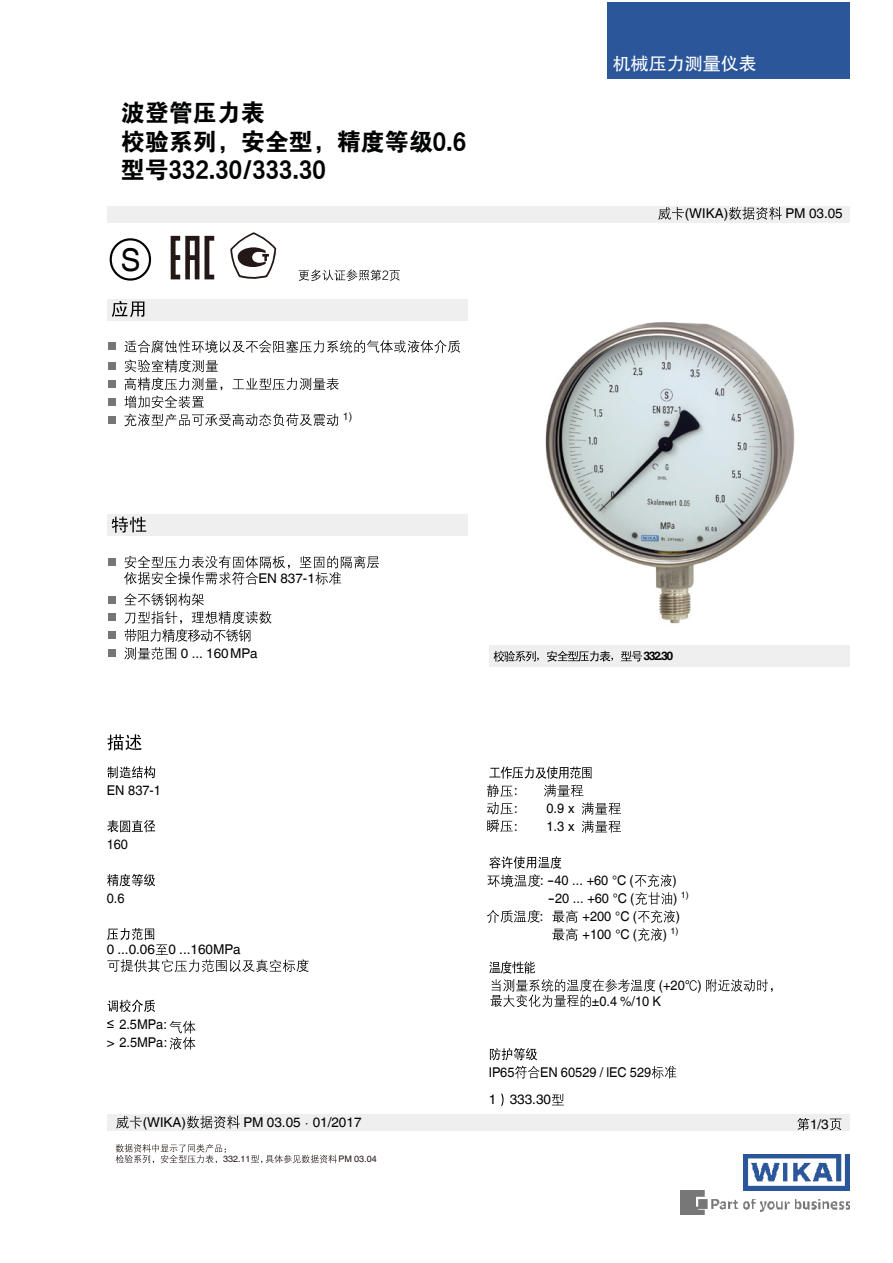
<style>
.page{position:relative;width:893px;height:1263px;background:#fff}
.page>*{position:absolute;margin:0;border:0;box-sizing:border-box;transform-origin:0 0}
.t1{font:31.5px "Helvetica World";color:#010202;scale:.95 1}
.t2{font:24px/28.8px "FZDHTJW GB1 0";color:#010202}
.t3{font:18px "FZHTJW GB1 0";color:#fff}
.t4{font:13.5px/18px "Helvetica World";color:#010202;scale:.95 1}
.t5{font:13.5px "Helvetica World";color:#000}
.t6{font:13.5px "Helvetica World";color:#010202}
.t7{font:13.5px "Helvetica World";color:#010202;scale:1.6 1}
.t8{font:700 12px "Helvetica World";color:#010202}
.t9{font:10.5px "Helvetica World";color:#231815}
.t10{font:9px "Helvetica World";color:#231815}
.t11{font:9px "FZHTJW GB1 0";color:#000}
.s1{font-size:12px;color:#010202}
</style>
<div class="page">
<img style="left:743px;top:1154px;width:106px;height:36px">
<img style="left:680px;top:1190px;width:169px;height:25px">
<div style="left:107px;top:1114px;width:742px;height:17px;background:#efefef"></div>
<div style="left:107px;top:206px;width:742px;height:17px;background:#efefef"></div>
<div style="left:107px;top:299px;width:360px;height:21px;background:#efefef"></div>
<div style="left:489px;top:645px;width:360px;height:21px;background:#efefef"></div>
<div style="left:107px;top:514px;width:360px;height:21px;background:#efefef"></div>
<svg style="left:112px;top:301px;width:32px;height:16px"></svg>
<div style="left:108px;top:343px;width:7px;height:7px;background:#777677"></div>
<svg style="left:125px;top:340px;width:335px;height:13px"></svg>
<div style="left:108px;top:362px;width:7px;height:8px;background:#777677"></div>
<div style="left:108px;top:380px;width:7px;height:8px;background:#777677"></div>
<div style="left:108px;top:398px;width:7px;height:8px;background:#777677"></div>
<div style="left:108px;top:416px;width:7px;height:8px;background:#777677"></div>
<svg style="left:124px;top:359px;width:215px;height:67px"></svg>
<svg style="left:112px;top:517px;width:34px;height:16px"></svg>
<div style="left:108px;top:558px;width:7px;height:8px;background:#777677"></div>
<svg style="left:124px;top:556px;width:255px;height:29px"></svg>
<div style="left:108px;top:596px;width:7px;height:7px;background:#777677"></div>
<div style="left:108px;top:614px;width:7px;height:7px;background:#777677"></div>
<div style="left:108px;top:632px;width:7px;height:7px;background:#777677"></div>
<div style="left:108px;top:650px;width:7px;height:7px;background:#777677"></div>
<svg style="left:124px;top:593px;width:148px;height:67px"></svg>
<svg style="left:107px;top:734px;width:35px;height:16px"></svg>
<svg style="left:107px;top:766px;width:48px;height:12px"></svg>
<svg style="left:107px;top:820px;width:48px;height:12px"></svg>
<svg style="left:107px;top:874px;width:48px;height:12px"></svg>
<svg style="left:107px;top:1000px;width:48px;height:12px"></svg>
<svg style="left:107px;top:1020px;width:7px;height:8px"></svg>
<svg style="left:635px;top:874px;width:40px;height:67px"></svg>
<svg style="left:685px;top:980px;width:12px;height:11px"></svg>
<svg style="left:706px;top:979px;width:67px;height:13px"></svg>
<svg style="left:489px;top:961px;width:166px;height:46px"></svg>
<svg style="left:490px;top:1048px;width:47px;height:12px"></svg>
<svg style="left:515px;top:1066px;width:25px;height:13px"></svg>
<svg style="left:652px;top:1066px;width:24px;height:13px"></svg>
<svg style="left:493px;top:651px;width:149px;height:11px"></svg>
<div style="left:608px;top:2px;width:241px;height:76px;background:#2b569a"></div>
<svg style="left:109px;top:238px;width:43px;height:43px"></svg>
<svg style="left:230px;top:232px;width:46px;height:47px"></svg>
<svg style="left:171px;top:236px;width:43px;height:43px"></svg>
<svg style="left:501px;top:1094px;width:2px;height:12px"></svg>
<svg style="left:552px;top:1094px;width:12px;height:11px"></svg>
<svg style="left:299px;top:269px;width:101px;height:12px"></svg>
<svg style="left:658px;top:207px;width:26px;height:13px"></svg>
<svg style="left:729px;top:207px;width:53px;height:13px"></svg>
<svg style="left:107px;top:928px;width:202px;height:44px"></svg>
<svg style="left:169px;top:1021px;width:27px;height:29px"></svg>
<svg style="left:487px;top:766px;width:134px;height:67px"></svg>
<svg style="left:487px;top:856px;width:74px;height:31px"></svg>
<svg style="left:487px;top:910px;width:53px;height:13px"></svg>
<svg style="left:552px;top:910px;width:26px;height:31px"></svg>
<svg style="left:116px;top:1116px;width:26px;height:13px"></svg>
<svg style="left:187px;top:1116px;width:53px;height:13px"></svg>
<svg style="left:797px;top:1118px;width:12px;height:12px"></svg>
<svg style="left:830px;top:1119px;width:11px;height:11px"></svg>
<svg style="left:116px;top:1144px;width:110px;height:19px"></svg>
<svg style="left:251px;top:1155px;width:86px;height:8px"></svg>
<img style="left:545px;top:322px;width:250px;height:302px">
<h2 class="t2" style="left:121px;top:98px;width:347px">波登管压力表<br>校验系列，安全型，精度等级0.6型号332.30/333.30</h2>
<h1 class="t1" style="left:121px;top:241px;width:22px">S</h1>
<p class="t9" style="left:343px;top:410px;width:11px">1)</p>
<h3 class="t3" style="left:613px;top:54px;width:145px">机械压力测量仪表</h3>
<p class="t5" style="left:685px;top:206px;width:45px">(WIKA)</p>
<p class="t5" style="left:785px;top:206px;width:59px">PM 03.05</p>
<p class="t6" style="left:258px;top:570px;width:58px">EN 837-1</p>
<p class="t6" style="left:181px;top:646px;width:78px">0 ... 160MPa</p>
<p class="t4" style="left:107px;top:781px;width:59px">EN 837-1</p>
<p class="t4" style="left:107px;top:835px;width:24px">160</p>
<p class="t4" style="left:107px;top:889px;width:20px">0.6</p>
<p class="t5" style="left:107px;top:942px;width:136px">0 ...0.06 0 ...160MPa</p>
<p class="t4" style="left:107px;top:1015px;width:65px;text-align:right">2.5MPa:<br>&gt; 2.5MPa:</p>
<p class="t4" style="left:514px;top:782px;width:5px">: :</p>
<p class="t4" style="left:546px;top:800px;width:31px">0.9 x</p>
<p class="t4" style="left:514px;top:818px;width:5px">:</p>
<p class="t4" style="left:546px;top:818px;width:31px">1.3 x</p>
<p class="t8" style="left:643px;top:649px;width:32px">332.30</p>
<p class="t4" style="left:540px;top:872px;width:100px">: -40 ... +60 °C (</p>
<p class="t4" style="left:672px;top:872px;width:6px">)</p>
<p class="t7" style="left:548px;top:891px;width:56px">-20 ... +60 °C (</p>
<p class="t4" style="left:673px;top:890px;width:6px">)</p>
<p class="t4" style="left:540px;top:908px;width:5px">:</p>
<p class="t4" style="left:583px;top:908px;width:59px">+200 °C (</p>
<p class="t4" style="left:676px;top:908px;width:6px">)</p>
<p class="t4" style="left:583px;top:925px;width:59px">+100 °C (</p>
<p class="t4" style="left:663px;top:925px;width:6px">)</p>
<p class="t4" style="left:592px;top:978px;width:117px;line-height:15.3px;text-indent:67px">(+20 ) ±0.4 %/10 K</p>
<p class="t11" style="left:681px;top:890px;width:9px">1)</p>
<p class="t11" style="left:670px;top:926px;width:9px">1)</p>
<p class="t4" style="left:489px;top:1063px;width:29px">IP65</p>
<p class="t4" style="left:540px;top:1063px;width:118px">EN 60529 / lEC 529</p>
<p class="t5" style="left:489px;top:1092px;width:64px">1 333.30</p>
<p class="t5" style="left:143px;top:1114px;width:45px">(WIKA)</p>
<p class="t5" style="left:243px;top:1114px;width:120px">PM 03.05 <span class="s1">·</span> 01/2017</p>
<p class="t5" style="left:810px;top:1116px;width:20px">1/3</p>
<p class="t10" style="left:223px;top:1154px;width:29px">332.11</p>
<p class="t10" style="left:339px;top:1154px;width:40px">PM 03.04</p>
</div>
